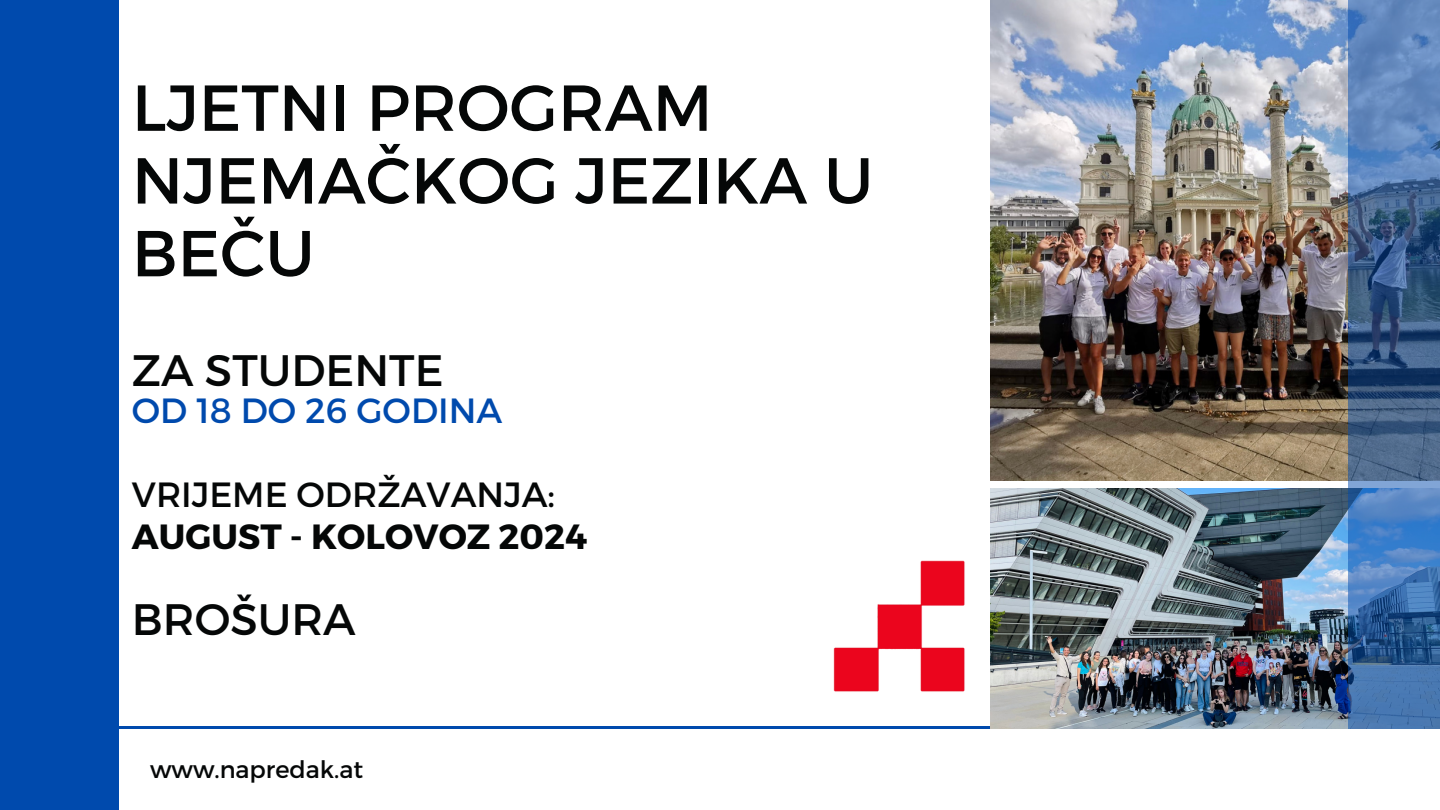
<style>
.page{position:relative;width:1440px;height:810px;background:#fff}
.page>*{position:absolute;margin:0;border:0;box-sizing:border-box;transform-origin:0 0}
.t1{font:64.8px/72.8px "Montserrat";color:#050707}
.t2{font:44px "Montserrat";color:#050707}
.t3{font:35px "Montserrat";color:#050707}
.t4{font:700 35px "Montserrat";color:#050707}
.t5{font:35px "Montserrat";color:#004aad}
.t6{font:24px "Montserrat";color:#050707}
</style>
<div class="page">
<hr style="left:0;top:726px;width:1226px;height:3px;background:#004aad">
<img style="left:990px;top:0;width:358px;height:481px">
<img style="left:990px;top:488px;width:358px;height:241px">
<svg style="left:1348px;top:0;width:92px;height:729px"></svg>
<img style="left:833px;top:560px;width:132px;height:132px">
<div style="left:0;top:0;width:119px;height:810px;background:#004aad"></div>
<p class="t1" style="left:132px;top:68px;width:582px">LJETNI PROGRAM</p>
<p class="t1" style="left:132px;top:141px;width:743px">NJEMAČKOG JEZIKA U<br>BEČU</p>
<p class="t2" style="left:132px;top:342px;width:313px">ZA STUDENTE</p>
<p class="t5" style="left:132px;top:387px;width:372px">OD 18 DO 26 GODINA</p>
<p class="t3" style="left:132px;top:471px;width:425px">VRIJEME ODRŽAVANJA:</p>
<p class="t4" style="left:132px;top:513px;width:457px">AUGUST - KOLOVOZ 2024</p>
<p class="t2" style="left:132px;top:591px;width:225px">BROŠURA</p>
<p class="t6" style="left:150px;top:754px;width:215px">www.napredak.at</p>
</div>
